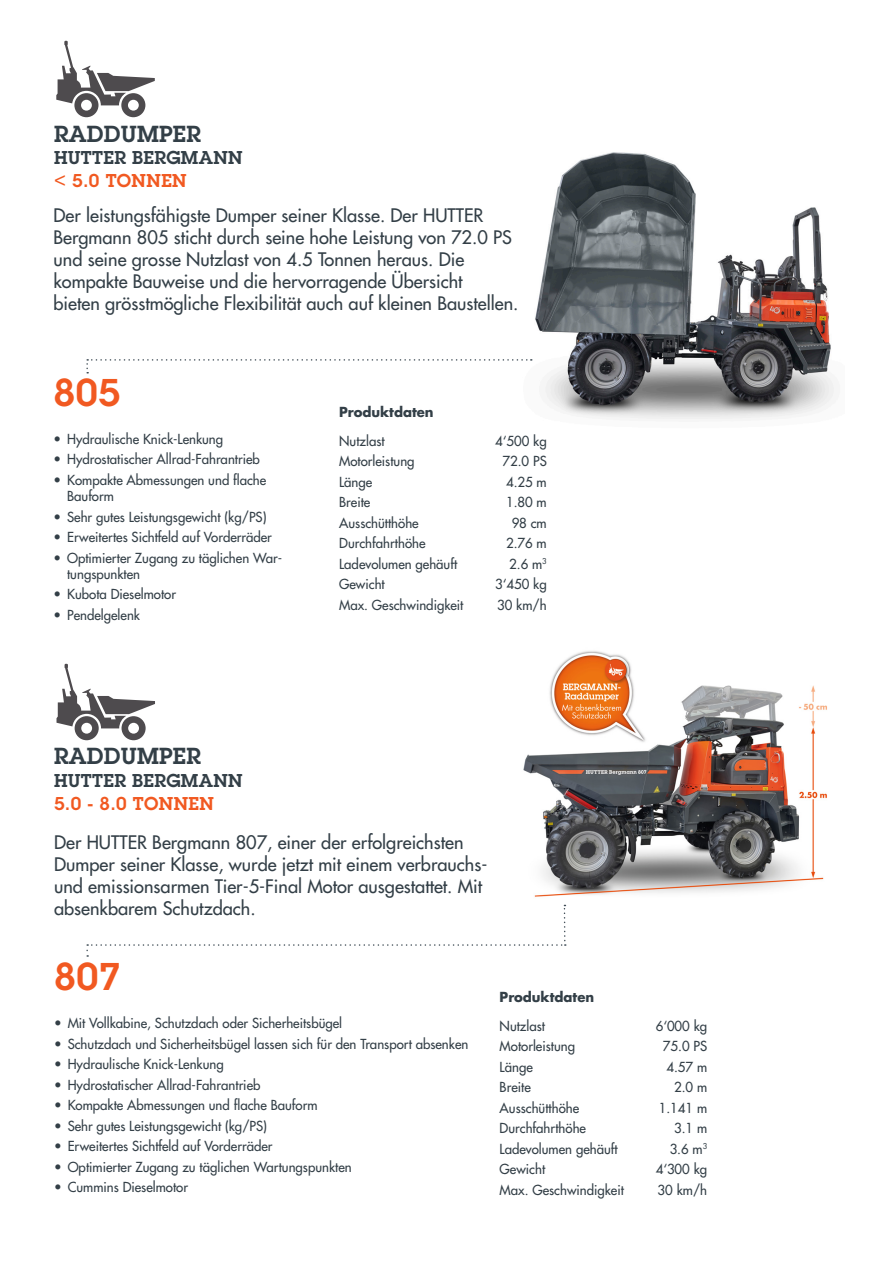
<style>
.page{position:relative;width:893px;height:1263px;background:#fff}
.page>*{position:absolute;margin:0;border:0;box-sizing:border-box;transform-origin:0 0}
.t1{font:600 37.8px "Lubalin Graph Std";letter-spacing:.01em;color:#f15921}
.t2{font:600 22.65px "Lubalin Graph Std";letter-spacing:.01em;color:#333f47}
.t3{font:18.15px/21.8px "Futura";color:#333f47}
.t4{font:600 18.15px "Lubalin Graph Std";letter-spacing:.02em;color:#333f47}
.t5{font:600 18.15px "Lubalin Graph Std";letter-spacing:.02em;color:#f15921}
.t6{font:600 17.55px "Lubalin Graph";letter-spacing:.025em;color:#4e4b4e}
.t7{font:13.5px/16.2px "Futura";color:#333f47}
.t8{font:700 13.5px "Futura";color:#333f47}
</style>
<div class="page">
<img style="left:532px;top:152px;width:302px;height:267px">
<img style="left:523px;top:651px;width:304px;height:255px">
<svg style="left:56px;top:41px;width:99px;height:76px"></svg>
<svg style="left:57px;top:664px;width:98px;height:76px"></svg>
<svg style="left:86px;top:359px;width:446px;height:14px"></svg>
<svg style="left:86px;top:905px;width:480px;height:52px"></svg>
<h2 class="t2" style="left:54px;top:118px;width:148px">RADDUMPER</h2>
<h3 class="t4" style="left:54px;top:146px;width:190px">HUTTER BERGMANN</h3>
<h3 class="t5" style="left:54px;top:168px;width:134px">&lt; 5.0 TONNEN</h3>
<p class="t6" style="left:48px;top:129px;width:117px">RADDUMPER</p>
<p class="t3" style="left:54px;top:205px;width:466px">Der leistungsfähigste Dumper seiner Klasse. Der HUTTER Bergmann 805 sticht durch seine hohe Leistung von 72.0 PS und seine grosse Nutzlast von 4.5 Tonnen heraus. Die kompakte Bauweise und die hervorragende Übersicht<br>bieten grösstmögliche Flexibilität auch auf kleinen Baustellen.</p>
<h1 class="t1" style="left:53px;top:368px;width:68px">805</h1>
<p class="t7" style="left:53px;top:431px;width:171px">• Hydraulische Knick-Lenkung</p>
<p class="t7" style="left:53px;top:451px;width:208px">• Hydrostatischer Allrad-Fahrantrieb</p>
<p class="t7" style="left:67px;top:472px;width:201px;text-indent:-14px">• Kompakte Abmessungen und flache<br>Bauform</p>
<p class="t7" style="left:53px;top:509px;width:215px">• Sehr gutes Leistungsgewicht (kg/PS)</p>
<p class="t7" style="left:53px;top:529px;width:220px">• Erweitertes Sichtfeld auf Vorderräder</p>
<p class="t7" style="left:67px;top:550px;width:217px;text-indent:-14px">• Optimierter Zugang zu täglichen War&shy;tungspunkten</p>
<p class="t7" style="left:53px;top:586px;width:124px">• Kubota Dieselmotor</p>
<p class="t7" style="left:53px;top:607px;width:88px">• Pendelgelenk</p>
<p class="t8" style="left:339px;top:403px;width:96px">Produktdaten</p>
<p class="t7" style="left:339px;top:433px;width:47px">Nutzlast</p>
<p class="t7" style="left:495px;top:433px;width:53px">4‘500 kg</p>
<p class="t7" style="left:339px;top:453px;width:77px">Motorleistung</p>
<p class="t7" style="left:502px;top:453px;width:46px">72.0 PS</p>
<p class="t7" style="left:339px;top:474px;width:35px">Länge</p>
<p class="t7" style="left:506px;top:474px;width:42px">4.25 m</p>
<p class="t7" style="left:339px;top:494px;width:33px">Breite</p>
<p class="t7" style="left:506px;top:494px;width:42px">1.80 m</p>
<p class="t7" style="left:339px;top:515px;width:81px">Ausschütthöhe</p>
<p class="t7" style="left:512px;top:515px;width:37px">98 cm</p>
<p class="t7" style="left:339px;top:535px;width:88px">Durchfahrthöhe</p>
<p class="t7" style="left:506px;top:535px;width:42px">2.76 m</p>
<p class="t7" style="left:339px;top:556px;width:120px">Ladevolumen gehäuft</p>
<p class="t7" style="left:509px;top:556px;width:39px">2.6 m<sup>3</sup></p>
<p class="t7" style="left:339px;top:576px;width:47px">Gewicht</p>
<p class="t7" style="left:495px;top:576px;width:53px">3‘450 kg</p>
<p class="t7" style="left:339px;top:597px;width:126px">Max. Geschwindigkeit</p>
<p class="t7" style="left:497px;top:597px;width:51px">30 km/h</p>
<h2 class="t2" style="left:54px;top:741px;width:148px">RADDUMPER</h2>
<h3 class="t4" style="left:54px;top:768px;width:190px">HUTTER BERGMANN</h3>
<h3 class="t5" style="left:54px;top:791px;width:161px">5.0 - 8.0 TONNEN</h3>
<h3 class="t3" style="left:54px;top:832px;width:435px">Der HUTTER Bergmann 807, einer der erfolgreichsten Dumper seiner Klasse, wurde jetzt mit einem verbrauchs&shy;und emissionsarmen Tier-5-Final Motor ausgestattet. Mit absenkbarem Schutzdach.</h3>
<p class="t6" style="left:48px;top:752px;width:117px">RADDUMPER</p>
<h1 class="t1" style="left:54px;top:952px;width:68px">807</h1>
<p class="t7" style="left:54px;top:1015px;width:290px">• Mit Vollkabine, Schutzdach oder Sicherheitsbügel</p>
<p class="t7" style="left:54px;top:1035px;width:416px">• Schutzdach und Sicherheitsbügel lassen sich für den Transport absenken</p>
<p class="t7" style="left:54px;top:1056px;width:171px">• Hydraulische Knick-Lenkung</p>
<p class="t7" style="left:54px;top:1076px;width:208px">• Hydrostatischer Allrad-Fahrantrieb</p>
<p class="t7" style="left:54px;top:1097px;width:265px">• Kompakte Abmessungen und flache Bauform</p>
<p class="t7" style="left:54px;top:1117px;width:215px">• Sehr gutes Leistungsgewicht (kg/PS)</p>
<p class="t7" style="left:54px;top:1138px;width:220px">• Erweitertes Sichtfeld auf Vorderräder</p>
<p class="t7" style="left:54px;top:1158px;width:299px">• Optimierter Zugang zu täglichen Wartungspunkten</p>
<p class="t7" style="left:54px;top:1179px;width:135px">• Cummins Dieselmotor</p>
<p class="t8" style="left:500px;top:987px;width:96px">Produktdaten</p>
<p class="t7" style="left:500px;top:1018px;width:47px">Nutzlast</p>
<p class="t7" style="left:656px;top:1018px;width:53px">6‘000 kg</p>
<p class="t7" style="left:500px;top:1038px;width:77px">Motorleistung</p>
<p class="t7" style="left:663px;top:1038px;width:46px">75.0 PS</p>
<p class="t7" style="left:500px;top:1059px;width:35px">Länge</p>
<p class="t7" style="left:666px;top:1059px;width:42px">4.57 m</p>
<p class="t7" style="left:500px;top:1079px;width:33px">Breite</p>
<p class="t7" style="left:674px;top:1079px;width:35px">2.0 m</p>
<p class="t7" style="left:500px;top:1100px;width:81px">Ausschütthöhe</p>
<p class="t7" style="left:659px;top:1100px;width:50px">1.141 m</p>
<p class="t7" style="left:500px;top:1120px;width:88px">Durchfahrthöhe</p>
<p class="t7" style="left:674px;top:1120px;width:35px">3.1 m</p>
<p class="t7" style="left:500px;top:1141px;width:120px">Ladevolumen gehäuft</p>
<p class="t7" style="left:670px;top:1141px;width:39px">3.6 m<sup>3</sup></p>
<p class="t7" style="left:500px;top:1161px;width:47px">Gewicht</p>
<p class="t7" style="left:656px;top:1161px;width:53px">4‘300 kg</p>
<p class="t7" style="left:500px;top:1182px;width:126px">Max. Geschwindigkeit</p>
<p class="t7" style="left:658px;top:1182px;width:51px">30 km/h</p>
</div>
